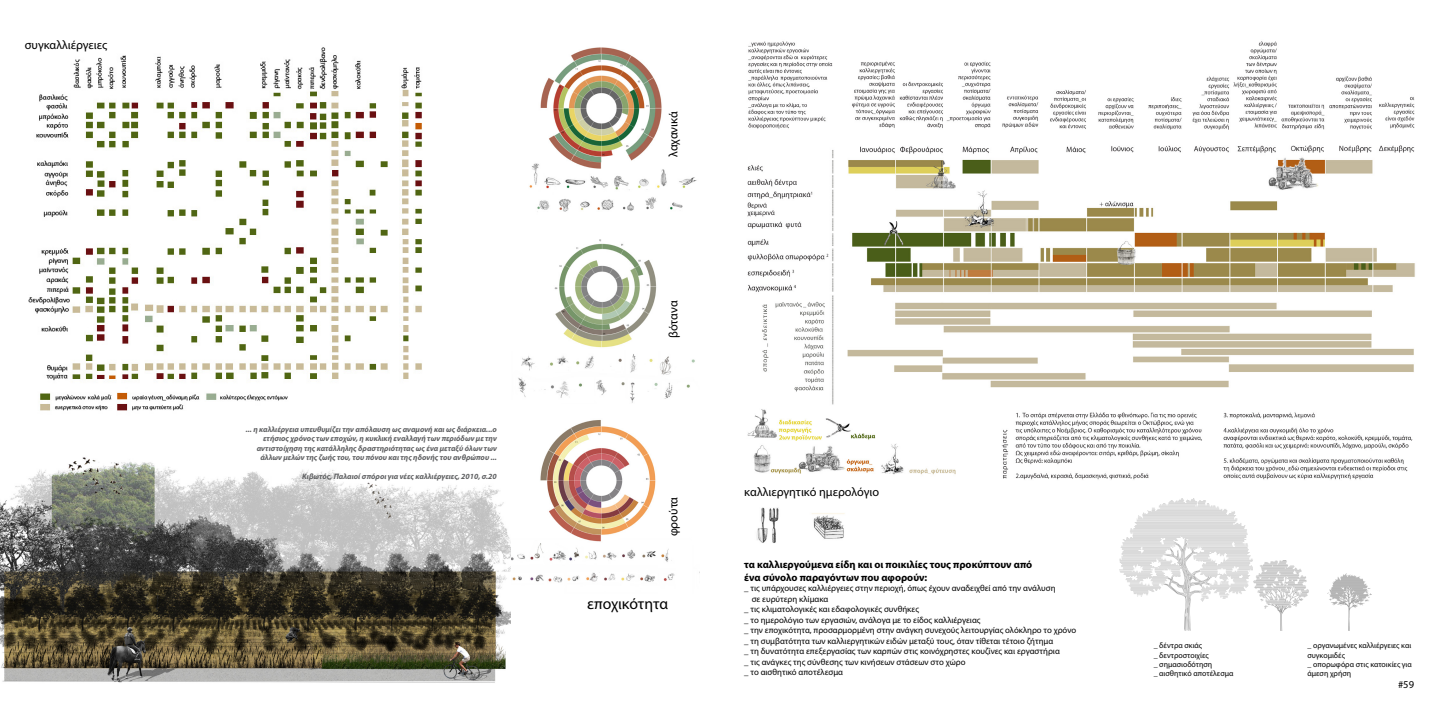
<style>
.page{position:relative;width:1439px;height:720px;background:#fff}
.page>*{position:absolute;margin:0;border:0;box-sizing:border-box;transform-origin:0 0}
.t1{font:15.75px "Myriad Pro";letter-spacing:-.005em;color:#000}
.t2{font:12.25px "Myriad Pro";color:#000}
.t3{font:700 10.5px/12.6px "Myriad Pro";color:#000}
.t4{font:10.5px "Myriad Pro";color:#000}
.t5{font:8.75px "Myriad Pro";color:#000}
.t6{font:italic 700 7.88px/9.5px "Myriad Pro";color:#5f6062;text-align:right}
.t7{font:7.88px/9.5px "Myriad Pro";color:#000}
</style>
<div class="page">
<img style="left:747px;top:41px;width:668px;height:439px">
<img style="left:511px;top:420px;width:164px;height:163px">
<img style="left:529px;top:47px;width:168px;height:165px">
<img style="left:518px;top:239px;width:177px;height:164px">
<img style="left:0;top:457px;width:511px;height:226px">
<img style="left:28px;top:47px;width:394px;height:364px">
<img style="left:1120px;top:498px;width:133px;height:132px">
<img style="left:1253px;top:560px;width:55px;height:70px">
<img style="left:1327px;top:573px;width:44px;height:57px">
<img style="left:756px;top:507px;width:89px;height:36px">
<h2 class="t2" style="left:25px;top:37px;width:84px">συγκαλλιέργειες</h2>
<p class="t6" style="left:246px;top:424px;width:252px">... η καλλιέργεια υπευθυμίζει την απόλαυση ως αναμονή και ως διάρκεια...ο ετήσιος χρόνος των εποχών, η κυκλική εναλλαγή των περιόδων με την αντιστοίχηση της κατάλληλης δραστηριότητας ως ένα μεταξύ όλων των άλλων μελών της ζωής του, του πόνου και της ηδονής του ανθρώπου ...</p>
<p class="t6" style="left:302px;top:471px;width:196px">Κιβωτός, Παλαιοί σπόροι για νέες καλλιέργειες, 2010, σ.20</p>
<h2 class="t2" style="left:665px;top:157px;width:47px;rotate:-90deg">λαχανικά</h2>
<h2 class="t2" style="left:665px;top:338px;width:39px;rotate:-90deg">βότανα</h2>
<h2 class="t2" style="left:665px;top:536px;width:41px;rotate:-90deg">φρούτα</h2>
<h1 class="t1" style="left:587px;top:594px;width:83px">εποχικότητα</h1>
<h2 class="t2" style="left:744px;top:484px;width:136px">καλλιεργητικό ημερολόγιο</h2>
<p class="t3" style="left:744px;top:557px;width:289px">τα καλλιεργούμενα είδη και οι ποικιλίες τους προκύπτουν από ένα σύνολο παραγόντων που αφορούν:</p>
<p class="t5" style="left:744px;top:582px;width:313px">_ τις υπάρχουσες καλλιέργειες στην περιοχή, όπως έχουν αναδειχθεί από την ανάλυση</p>
<p class="t5" style="left:752px;top:593px;width:78px">σε ευρύτερη κλίμακα</p>
<p class="t5" style="left:744px;top:603px;width:176px">_ τις κλιματολογικές και εδαφολογικές συνθήκες</p>
<p class="t5" style="left:744px;top:614px;width:238px">_ το ημερολόγιο των εργασιών, ανάλογα με το είδος καλλιέργειας</p>
<p class="t5" style="left:744px;top:624px;width:333px">_ την εποχικότητα, προσαρμορμένη στην ανάγκη συνεχούς λειτουργίας ολόκληρο το χρόνο</p>
<p class="t5" style="left:744px;top:635px;width:310px">_ τη συμβατότητα των καλλιεργητικών ειδών μεταξύ τους, όταν τίθεται τέτοιο ζήτημα</p>
<p class="t5" style="left:744px;top:645px;width:317px">_ τη δυνατότητα επεξεργασίας των καρπών στις κοινόχρηστες κουζίνες και εργαστήρια</p>
<p class="t5" style="left:744px;top:656px;width:223px">_ τις ανάγκες της σύνθεσης των κινήσεων στάσεων στο χώρο</p>
<p class="t5" style="left:744px;top:666px;width:100px">_ το αισθητικό αποτέλεσμα</p>
<p class="t7" style="left:1153px;top:640px;width:81px">_ δέντρα σκιάς<br>_ δεντροστοιχίες<br>_ σημασιοδότηση<br>_ αισθητικό αποτέλεσμα</p>
<p class="t7" style="left:1307px;top:640px;width:106px">_ οργανωμένες καλλιέργειες και συγκομιδές<br>_ οπορωφόρα στις κατοικίες για άμεση χρήση</p>
<p class="t4" style="left:1398px;top:677px;width:17px">#59</p>
</div>
